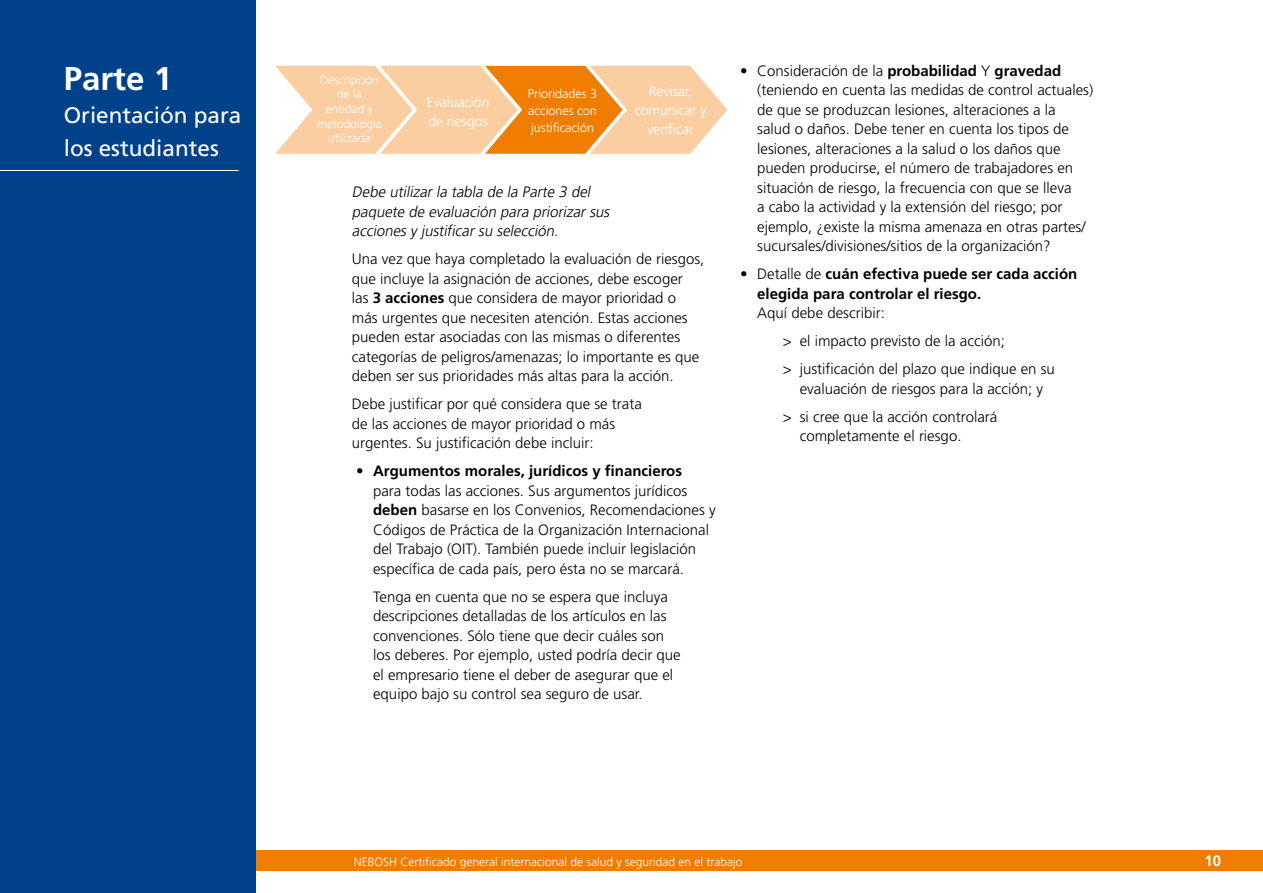
<style>
.page{position:relative;width:1263px;height:893px;background:#fff}
.page>*{position:absolute;margin:0;border:0;box-sizing:border-box;transform-origin:0 0}
.t1{font:700 33px "Frutiger LT Std";color:#fff}
.t2{font:22.5px/33px "Frutiger";color:#fff}
.t3{font:300 15px/19.5px "Frutiger";color:#000}
.t4{font:700 15px/19.5px "Frutiger LT Std";color:#000}
.t5{font:italic 300 15px/19.5px "Frutiger LT Pro";color:#000}
.t6{font:700 15px "Frutiger LT Std";color:#fff}
.t7{font:300 13.95px/18.9px "Frutiger";color:#fff;text-align:center}
.t8{font:300 12.6px/17.2px "Frutiger";color:#fff;text-align:justify}
.t9{font:300 12px/14.5px "Frutiger";color:#fff;text-align:center}
.s1{font-family:"Frutiger LT Std";font-weight:700}
.s2{font-family:"Frutiger";font-weight:300}
</style>
<div class="page">
<div style="left:256px;top:850px;width:1007px;height:21px;background:#ef7d00"></div>
<div style="left:0;top:0;width:256px;height:893px;background:#004289"></div>
<hr style="left:0;top:170px;width:239px;height:1px;background:#fff">
<svg style="left:275px;top:66px;width:452px;height:88px;background:#f8c188"></svg>
<h1 class="t1" style="left:64px;top:59px;width:110px">Parte 1</h1>
<h2 class="t2" style="left:64px;top:99px;width:179px">Orientación para los estudiantes</h2>
<p class="t9" style="left:317px;top:72px;width:66px">Descripción de la entidad y metodología utilizada</p>
<p class="t7" style="left:427px;top:92px;width:64px;text-align:left">Evaluación de riesgos</p>
<p class="t8" style="left:528px;top:85px;width:71px">Prioridades 3 acciones con justificación</p>
<p class="t7" style="left:635px;top:82px;width:73px">Revisar, comunicar y verificar</p>
<p class="t5" style="left:352px;top:182px;width:262px">Debe utilizar la tabla de la Parte 3 del paquete de evaluación para priorizar sus acciones y j ustificar su selección.</p>
<p class="t3" style="left:352px;top:249px;width:354px">Una vez que haya completado la evaluación de riesgos, que incluye la asignación de acciones, debe escoger<br>las <span class="s1">3 acciones</span> que considera de mayor prioridad o más urgentes que necesiten atención. Estas acciones pueden estar asociadas con las mismas o diferentes categorías de peligros/amenazas; lo importante es que deben ser sus prioridades más altas para la acción.</p>
<p class="t3" style="left:352px;top:394px;width:292px">Debe justificar por qué considera que se trata de las acciones de mayor prioridad o más urgentes. Su justificación debe incluir:</p>
<p class="t4" style="left:356px;top:461px;width:327px">• Argumentos morales, jurídicos y financieros</p>
<p class="t3" style="left:373px;top:481px;width:344px">para todas las acciones. Sus argumentos jurídicos <span class="s1">deben</span> basarse en los Convenios, Recomendaciones y Códigos de Práctica de la Organización Internacional del Trabajo (OIT). También puede incluir legislación específica de cada país, pero ésta no se marcará.</p>
<p class="t3" style="left:373px;top:587px;width:309px">Tenga en cuenta que no se espera que incluya descripciones detalladas de los artículos en las convenciones. Sólo tiene que decir cuáles son los deberes. Por ejemplo, usted podría decir que el empresario tiene el deber de asegurar que el equipo bajo su control sea seguro de usar.</p>
<p class="t4" style="left:740px;top:61px;width:322px"><span class="s2">• Consideración de la</span> probabilidad <span class="s2">Y</span> gravedad</p>
<p class="t3" style="left:757px;top:80px;width:337px">(teniendo en cuenta las medidas de control actuales) de que se produzcan lesiones, alteraciones a la<br>salud o daños. Debe tener en cuenta los tipos de lesiones, alteraciones a la salud o los daños que pueden producirse, el número de trabajadores en situación de riesgo, la frecuencia con que se lleva<br>a cabo la actividad y la extensión del riesgo; por ejemplo, ¿existe la misma amenaza en otras partes/ sucursales/divisiones/sitios de la organización?</p>
<p class="t4" style="left:757px;top:264px;width:322px;text-indent:-17px"><span class="s2">• Detalle de</span> cuán efectiva puede ser cada acción elegida para controlar el riesgo.</p>
<p class="t3" style="left:783px;top:299px;width:274px;line-height:28px;text-indent:-26px">Aquí debe describir:<br>&gt; el impacto previsto de la acción;<br>&gt; justificación del plazo que indique en su</p>
<p class="t3" style="left:783px;top:375px;width:262px;line-height:28px;text-indent:17px">evaluación de riesgos para la acción; y &gt; si cree que la acción controlará</p>
<p class="t3" style="left:800px;top:426px;width:163px">completamente el riesgo.</p>
<p class="t9" style="left:354px;top:854px;width:390px">NEBOSH Certificado general internacional de salud y seguridad en el trabajo</p>
<p class="t6" style="left:1204px;top:852px;width:18px">10</p>
</div>
